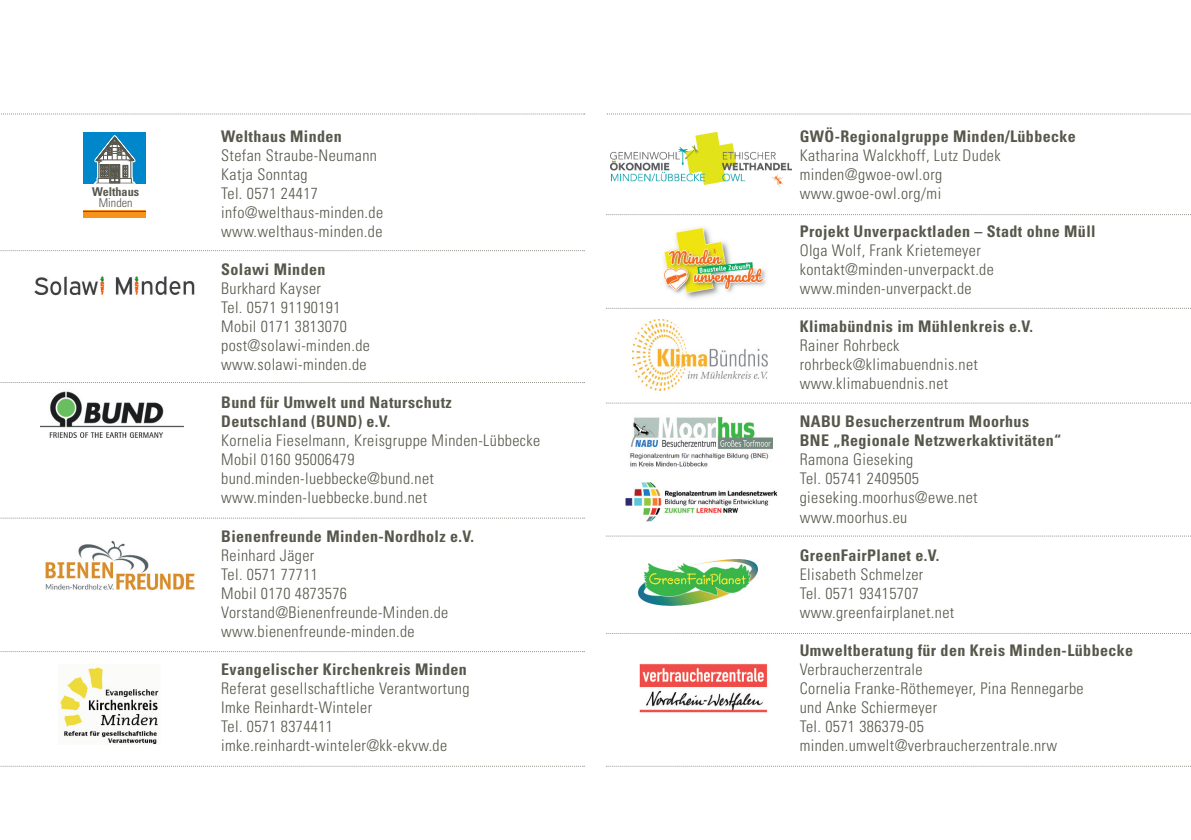
<style>
.page{position:relative;width:1191px;height:840px;background:#fff}
.page>*{position:absolute;margin:0;border:0;box-sizing:border-box;transform-origin:0 0}
.t1{font:300 condensed 16px/19px "Univers";letter-spacing:.025em;color:#58574c}
.t2{font:700 condensed 16px/19px "Univers";letter-spacing:.025em;color:#58574c}
.t3{font:700 condensed 12.2px "Univers";color:#58574e}
.t4{font:300 condensed 12.2px "Univers";color:#58574e}
</style>
<div class="page">
<img style="left:34px;top:276px;width:161px;height:20px">
<img style="left:40px;top:391px;width:143px;height:46px">
<img style="left:45px;top:540px;width:150px;height:50px">
<img style="left:60px;top:667px;width:99px;height:77px">
<img style="left:610px;top:131px;width:181px;height:56px">
<img style="left:664px;top:227px;width:102px;height:72px">
<div style="left:84px;top:132px;width:62px;height:51px;background:#0086cb"></div>
<svg style="left:84px;top:211px;width:62px;height:7px"></svg>
<hr style="left:84px;top:210px;width:62px;height:1px;background:#58574e">
<svg style="left:91px;top:135px;width:47px;height:49px"></svg>
<img style="left:632px;top:320px;width:136px;height:70px">
<img style="left:630px;top:416px;width:142px;height:51px">
<img style="left:625px;top:482px;width:152px;height:39px">
<img style="left:639px;top:559px;width:119px;height:45px">
<img style="left:639px;top:663px;width:129px;height:50px">
<svg style="left:0;top:250px;width:584px;height:1px"></svg>
<svg style="left:0;top:382px;width:584px;height:1px"></svg>
<svg style="left:0;top:517px;width:584px;height:1px"></svg>
<svg style="left:606px;top:307px;width:585px;height:1px"></svg>
<svg style="left:606px;top:214px;width:585px;height:1px"></svg>
<svg style="left:1px;top:113px;width:584px;height:1px"></svg>
<svg style="left:607px;top:113px;width:584px;height:1px"></svg>
<svg style="left:606px;top:402px;width:585px;height:1px"></svg>
<svg style="left:1px;top:765px;width:583px;height:1px"></svg>
<svg style="left:606px;top:765px;width:585px;height:1px"></svg>
<svg style="left:606px;top:535px;width:585px;height:1px"></svg>
<p class="t3" style="left:92px;top:187px;width:48px">Welthaus</p>
<p class="t4" style="left:99px;top:198px;width:35px">Minden</p>
<p class="t2" style="left:221px;top:128px;width:122px">Welthaus Minden</p>
<p class="t1" style="left:221px;top:147px;width:163px">Stefan Straube-Neumann<br>Katja Sonntag<br>Tel. 0571 24417 info@welthaus-minden.de www.welthaus-minden.de</p>
<p class="t2" style="left:221px;top:261px;width:106px">Solawi Minden</p>
<p class="t1" style="left:221px;top:280px;width:150px">Burkhard Kayser<br>Tel. 0571 91190191<br>Mobil 0171 3813070 post@solawi-minden.de www.solawi-minden.de</p>
<p class="t2" style="left:221px;top:394px;width:232px">Bund für Umwelt und Naturschutz<br>Deutschland (BUND) e.V.</p>
<p class="t1" style="left:221px;top:432px;width:320px">Kornelia Fieselmann, Kreisgruppe Minden-Lübbecke Mobil 0160 95006479 bund.minden-luebbecke@bund.net www.minden-luebbecke.bund.net</p>
<p class="t2" style="left:221px;top:527px;width:254px">Bienenfreunde Minden-Nordholz e.V.</p>
<p class="t1" style="left:221px;top:546px;width:229px">Reinhard Jäger<br>Tel. 0571 77711<br>Mobil 0170 4873576<br>Vorstand@Bienenfreunde-Minden.de www.bienenfreunde-minden.de</p>
<p class="t2" style="left:221px;top:660px;width:247px">Evangelischer Kirchenkreis Minden</p>
<p class="t1" style="left:221px;top:679px;width:250px">Referat gesellschaftliche Verantwortung<br>Imke Reinhardt-Winteler<br>Tel. 0571 8374411 imke.reinhardt-winteler@kk-ekvw.de</p>
<p class="t2" style="left:799px;top:128px;width:278px">GWÖ-Regionalgruppe Minden/Lübbecke</p>
<p class="t1" style="left:799px;top:147px;width:202px">Katharina Walckhoff, Lutz Dudek minden@gwoe-owl.org www.gwoe-owl.org/mi</p>
<p class="t2" style="left:799px;top:223px;width:297px">Projekt Unverpacktladen – Stadt ohne Müll</p>
<p class="t1" style="left:799px;top:242px;width:196px">Olga Wolf, Frank Krietemeyer kontakt@minden-unverpackt.de www.minden-unverpackt.de</p>
<p class="t2" style="left:799px;top:318px;width:235px">Klimabündnis im Mühlenkreis e.V.</p>
<p class="t1" style="left:799px;top:337px;width:180px">Rainer Rohrbeck rohrbeck@klimabuendnis.net www.klimabuendnis.net</p>
<p class="t2" style="left:799px;top:413px;width:263px">NABU Besucherzentrum Moorhus<br>BNE „Regionale Netzwerkaktivitäten“</p>
<p class="t1" style="left:799px;top:451px;width:179px">Ramona Gieseking<br>Tel. 05741 2409505 gieseking.moorhus@ewe.net www.moorhus.eu</p>
<p class="t2" style="left:799px;top:546px;width:141px">GreenFairPlanet e.V.</p>
<p class="t1" style="left:799px;top:565px;width:156px">Elisabeth Schmelzer<br>Tel. 0571 93415707 www.greenfairplanet.net</p>
<p class="t2" style="left:799px;top:641px;width:335px">Umweltberatung für den Kreis Minden-Lübbecke</p>
<p class="t1" style="left:799px;top:660px;width:285px">Verbraucherzentrale<br>Cornelia Franke-Röthemeyer, Pina Rennegarbe und Anke Schiermeyer<br>Tel. 0571 386379-05 minden.umwelt@verbraucherzentrale.nrw</p>
</div>
